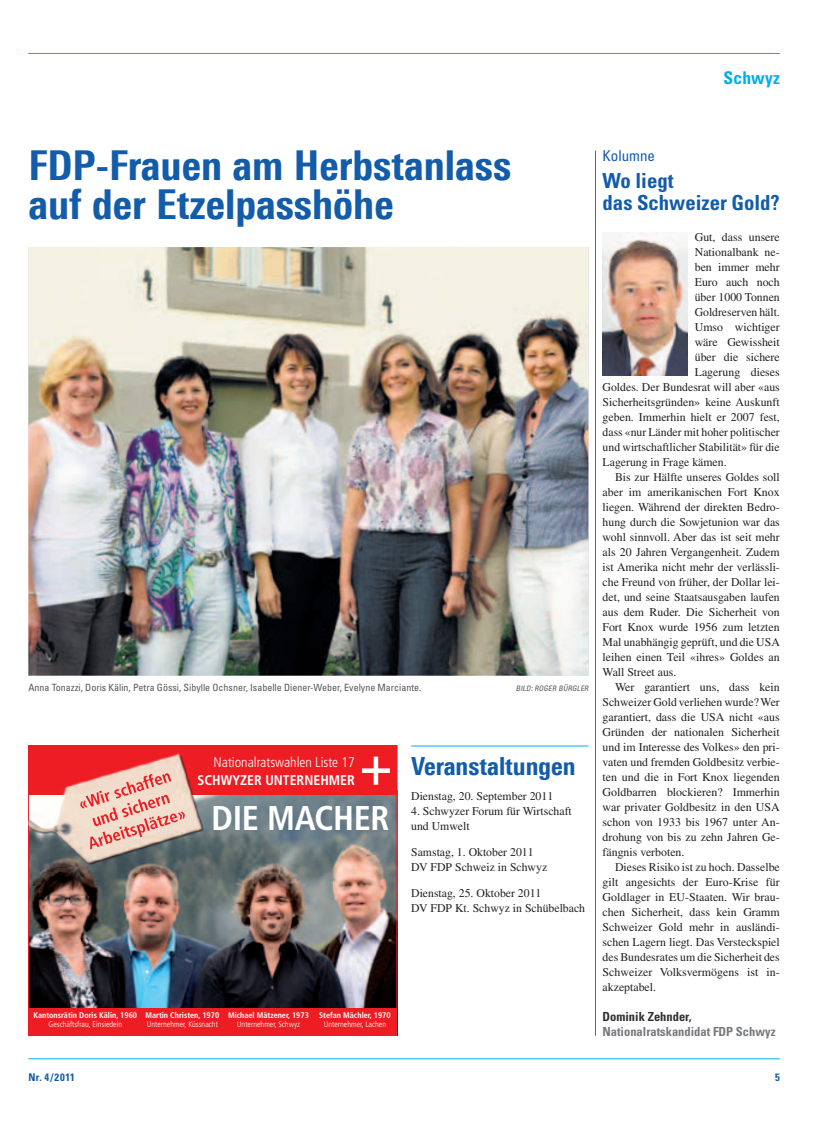
<style>
.page{position:relative;width:833px;height:1134px;background:#fff}
.page>*{position:absolute;margin:0;border:0;box-sizing:border-box;transform-origin:0 0}
.t1{font:800 41.25px/38.8px "Linotype Univers 720 Cn";color:#135ca9}
.t2{font:700 condensed 34.38px "Frutiger LT Std";letter-spacing:-.01em;color:#fff}
.t3{font:800 25px "Linotype Univers 720 Cn";color:#135ca9}
.t4{font:700 condensed 20.75px/22.5px "Univers LT Std";color:#135ca9}
.t5{font:700 condensed 17.5px "Univers LT Std";letter-spacing:.01em;color:#00aeef}
.t6{font:condensed 15px "Univers LT Std";color:#135ca9}
.t7{font:300 condensed 14px "Frutiger LT Std";color:#fff}
.t8{font:700 condensed 14px "Frutiger LT Std";color:#fff}
.t9{font:700 condensed 12.5px "Univers LT Std";color:#76787b}
.t10{font:700 condensed 12.5px "Univers LT Std";color:#312f30}
.t11{font:11.88px/15px "Times LT Std";color:#231f20}
.t12{font:700 condensed 10.62px "Univers LT Std";letter-spacing:.05em;color:#135ca9}
.t13{font:condensed 10px "Univers LT Std";color:#57585a}
.t14{font:700 condensed 8.12px "Frutiger LT Std";color:#fff}
.t15{font:300 condensed 8.12px "Frutiger LT Std";color:#fff}
.t16{font:italic condensed 7.5px "Univers LT Std";color:#57585a}
</style>
<div class="page">
<hr style="left:28px;top:53px;width:752px;height:1px;background:#00aeef">
<hr style="left:28px;top:1058px;width:752px;height:1px;background:#00aeef">
<hr style="left:595px;top:151px;width:1px;height:885px;background:#636366">
<img style="left:602px;top:233px;width:85px;height:143px">
<hr style="left:411px;top:746px;width:177px;height:1px;background:#00aeef">
<img style="left:28px;top:247px;width:560px;height:429px">
<img style="left:28px;top:745px;width:369px;height:291px">
<img style="left:28px;top:745px;width:195px;height:143px">
<svg style="left:80px;top:773px;width:105px;height:76px"></svg>
<h3 class="t5" style="left:723px;top:67px;width:58px">Schwyz</h3>
<h1 class="t1" style="left:28px;top:146px;width:484px">FDP-Frauen am Herbstanlass auf der Etzelpasshöhe</h1>
<p class="t13" style="left:28px;top:681px;width:395px">Anna Tonazzi, Doris Kälin, Petra Gössi, Sibylle Ochsner, Isabelle Diener-Weber, Evelyne Marciante.</p>
<p class="t16" style="left:515px;top:683px;width:29px">BILD:ROGER</p>
<p class="t16" style="left:558px;top:683px;width:15px">BÜRGLER</p>
<p class="t7" style="left:214px;top:754px;width:143px">Nationalratswahlen Liste 17</p>
<p class="t8" style="left:197px;top:772px;width:159px">SCHWYZER UNTERNEHMER</p>
<h2 class="t2" style="left:211px;top:797px;width:180px">DIE MACHER</h2>
<h3 class="t3" style="left:411px;top:751px;width:166px">Veranstaltungen</h3>
<p class="t11" style="left:411px;top:789px;width:144px">Dienstag, 20. September 2011</p>
<p class="t11" style="left:411px;top:804px;width:162px">4. Schwyzer Forum für Wirtschaft und Umwelt</p>
<p class="t11" style="left:411px;top:844px;width:138px">Samstag, 1. Oktober 2011<br>DV FDP Schweiz in Schwyz</p>
<p class="t11" style="left:411px;top:885px;width:175px">Dienstag, 25. Oktober 2011<br>DV FDP Kt. Schwyz in Schübelbach</p>
<p class="t14" style="left:33px;top:1010px;width:105px">Kantonsrätin Doris Kälin, 1960</p>
<p class="t15" style="left:49px;top:1020px;width:75px">Geschäftsfrau, Einsiedeln</p>
<p class="t14" style="left:145px;top:1010px;width:75px">Martin Christen, 1970</p>
<p class="t15" style="left:147px;top:1020px;width:73px">Unternehmer, Küssnacht</p>
<p class="t14" style="left:228px;top:1010px;width:82px">Michael Mätzener, 1973</p>
<p class="t15" style="left:237px;top:1020px;width:65px">Unternehmer, Schwyz</p>
<p class="t14" style="left:319px;top:1010px;width:73px">Stefan Mächler, 1970</p>
<p class="t15" style="left:324px;top:1020px;width:64px">Unternehmer, Lachen</p>
<p class="t6" style="left:602px;top:147px;width:54px">Kolumne</p>
<h3 class="t4" style="left:602px;top:169px;width:179px">Wo liegt<br>das Schweizer Gold?</h3>
<p class="t11" style="left:694px;top:229px;width:87px">Gut, dass unsere</p>
<p class="t11" style="left:694px;top:244px;width:87px">Nationalbank ne-</p>
<p class="t11" style="left:694px;top:259px;width:87px">ben immer mehr</p>
<p class="t11" style="left:694px;top:274px;width:87px">Euro auch noch</p>
<p class="t11" style="left:694px;top:289px;width:87px">über 1000 Tonnen</p>
<p class="t11" style="left:694px;top:304px;width:87px">Goldreserven hält.</p>
<p class="t11" style="left:694px;top:319px;width:87px">Umso wichtiger</p>
<p class="t11" style="left:694px;top:334px;width:87px">wäre Gewissheit</p>
<p class="t11" style="left:694px;top:349px;width:87px">über die sichere</p>
<p class="t11" style="left:694px;top:364px;width:87px">Lagerung dieses</p>
<p class="t11" style="left:602px;top:379px;width:179px">Goldes. Der Bundesrat will aber «aus</p>
<p class="t11" style="left:602px;top:394px;width:179px">Sicherheitsgründen» keine Auskunft</p>
<p class="t11" style="left:602px;top:409px;width:179px">geben. Immerhin hielt er 2007 fest,</p>
<p class="t11" style="left:602px;top:424px;width:179px">dass «nur Länder mit hoher politischer</p>
<p class="t11" style="left:602px;top:439px;width:179px">und wirtschaftlicher Stabilität» für die</p>
<p class="t11" style="left:602px;top:454px;width:126px">Lagerung in Frage kämen.</p>
<p class="t11" style="left:615px;top:469px;width:166px">Bis zur Hälfte unseres Goldes soll</p>
<p class="t11" style="left:602px;top:484px;width:179px">aber im amerikanischen Fort Knox</p>
<p class="t11" style="left:602px;top:499px;width:179px">liegen. Während der direkten Bedro-</p>
<p class="t11" style="left:602px;top:514px;width:179px">hung durch die Sowjetunion war das</p>
<p class="t11" style="left:602px;top:529px;width:179px">wohl sinnvoll. Aber das ist seit mehr</p>
<p class="t11" style="left:602px;top:544px;width:179px">als 20 Jahren Vergangenheit. Zudem</p>
<p class="t11" style="left:602px;top:559px;width:179px">ist Amerika nicht mehr der verlässli-</p>
<p class="t11" style="left:602px;top:574px;width:179px">che Freund von früher, der Dollar lei-</p>
<p class="t11" style="left:602px;top:589px;width:179px">det, und seine Staatsausgaben laufen</p>
<p class="t11" style="left:602px;top:604px;width:179px">aus dem Ruder. Die Sicherheit von</p>
<p class="t11" style="left:602px;top:619px;width:179px">Fort Knox wurde 1956 zum letzten</p>
<p class="t11" style="left:602px;top:634px;width:179px">Mal unabhängig geprüft, und die USA</p>
<p class="t11" style="left:602px;top:649px;width:179px">leihen einen Teil «ihres» Goldes an</p>
<p class="t11" style="left:602px;top:664px;width:75px">Wall Street aus.</p>
<p class="t11" style="left:615px;top:679px;width:166px">Wer garantiert uns, dass kein</p>
<p class="t11" style="left:602px;top:694px;width:179px">Schweizer Gold verliehen wurde? Wer</p>
<p class="t11" style="left:602px;top:709px;width:179px">garantiert, dass die USA nicht «aus</p>
<p class="t11" style="left:602px;top:724px;width:179px">Gründen der nationalen Sicherheit</p>
<p class="t11" style="left:602px;top:739px;width:179px">und im Interesse des Volkes» den pri-</p>
<p class="t11" style="left:602px;top:754px;width:179px">vaten und fremden Goldbesitz verbie-</p>
<p class="t11" style="left:602px;top:769px;width:179px">ten und die in Fort Knox liegenden</p>
<p class="t11" style="left:602px;top:784px;width:179px">Goldbarren blockieren? Immerhin</p>
<p class="t11" style="left:602px;top:799px;width:179px">war privater Goldbesitz in den USA</p>
<p class="t11" style="left:602px;top:814px;width:178px">schon von 1933 bis 1967 unter An-</p>
<p class="t11" style="left:602px;top:829px;width:179px">drohung von bis zu zehn Jahren Ge-</p>
<p class="t11" style="left:602px;top:844px;width:83px">fängnis verboten.</p>
<p class="t11" style="left:615px;top:859px;width:166px">Dieses Risiko ist zu hoch. Dasselbe</p>
<p class="t11" style="left:602px;top:874px;width:179px">gilt angesichts der Euro-Krise für</p>
<p class="t11" style="left:602px;top:889px;width:179px">Goldlager in EU-Staaten. Wir brau-</p>
<p class="t11" style="left:602px;top:904px;width:179px">chen Sicherheit, dass kein Gramm</p>
<p class="t11" style="left:602px;top:919px;width:179px">Schweizer Gold mehr in ausländi-</p>
<p class="t11" style="left:602px;top:934px;width:179px">schen Lagern liegt. Das Versteckspiel</p>
<p class="t11" style="left:602px;top:949px;width:179px">des Bundesrates um die Sicherheit des</p>
<p class="t11" style="left:602px;top:964px;width:178px">Schweizer Volksvermögens ist in-</p>
<p class="t11" style="left:602px;top:979px;width:55px">akzeptabel.</p>
<p class="t10" style="left:602px;top:1008px;width:90px">Dominik Zehnder,</p>
<p class="t9" style="left:602px;top:1023px;width:174px">Nationalratskandidat FDP Schwyz</p>
<p class="t12" style="left:28px;top:1070px;width:48px">Nr. 4/2011</p>
<p class="t12" style="left:775px;top:1070px;width:6px">5</p>
</div>
